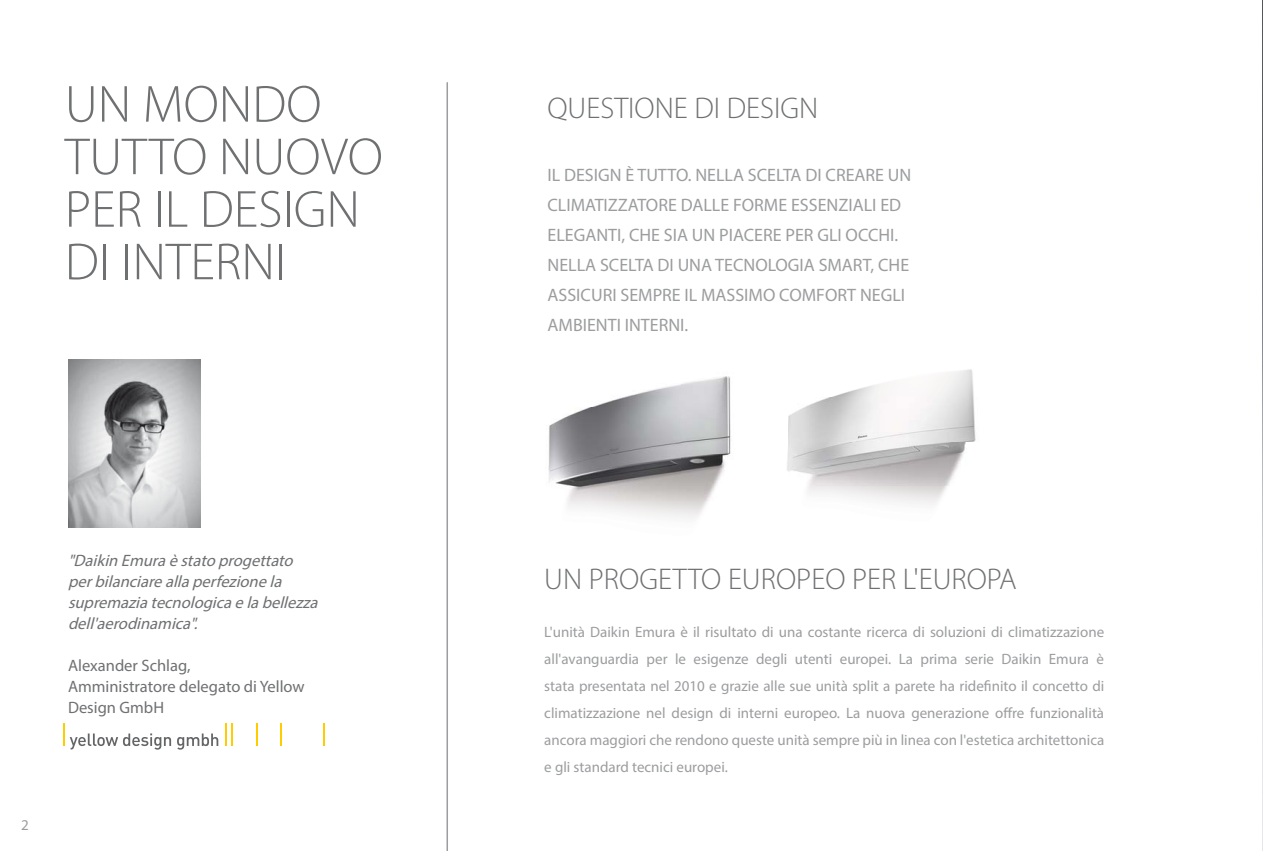
<style>
.page{position:relative;width:1263px;height:851px;background:#fff}
.page>*{position:absolute;margin:0;border:0;box-sizing:border-box;transform-origin:0 0}
.t1{font:300 52.5px/52.5px "Myriad Pro";color:#6f7072}
.t2{font:300 30px "Myriad Pro";color:#6f7072}
.t3{font:18px/30px "Myriad Pro";color:#9c9d9f}
.t4{font:italic 16.5px/21px "Myriad Pro";color:#6f7072}
.t5{font:16.5px/21px "Myriad Pro";color:#6f7072}
.t6{font:15px/27px "Myriad Pro";color:#9c9d9f;text-align:justify}
</style>
<div class="page">
<img style="left:1262px;top:0;width:1px;height:850px">
<hr style="left:446px;top:82px;width:2px;height:768px;background:#9c9d9f">
<img style="left:548px;top:376px;width:183px;height:125px">
<img style="left:832px;top:369px;width:142px;height:28px">
<img style="left:788px;top:397px;width:188px;height:108px">
<img style="left:787px;top:455px;width:1px;height:16px">
<img style="left:68px;top:359px;width:133px;height:168px">
<svg style="left:225px;top:723px;width:1px;height:22px"></svg>
<svg style="left:232px;top:723px;width:1px;height:22px"></svg>
<svg style="left:257px;top:723px;width:1px;height:22px"></svg>
<svg style="left:280px;top:723px;width:1px;height:22px"></svg>
<svg style="left:324px;top:723px;width:1px;height:22px"></svg>
<svg style="left:64px;top:723px;width:107px;height:26px"></svg>
<svg style="left:177px;top:733px;width:41px;height:16px"></svg>
<h1 class="t1" style="left:65px;top:83px;width:320px">UN MONDO<br>TUTTO NUOVO<br>PER IL DESIGN<br>DI INTERNI</h1>
<p class="t4" style="left:68px;top:551px;width:255px">"Daikin Emura è stato progettato perbilanciare alla perfezione la supremazia tecnologica e la bellezza dell'aerodinamica".</p>
<p class="t5" style="left:68px;top:656px;width:238px">Alexander Schlag,<br>Amministratore delegato di Yellow<br>Design GmbH</p>
<p class="t6" style="left:21px;top:813px;width:9px">2</p>
<h2 class="t2" style="left:547px;top:97px;width:272px">QUESTIONE DI DESIGN</h2>
<p class="t3" style="left:547px;top:161px;width:365px">IL DESIGN È TUTTO. NELLA SCELTA DI CREARE UN CLIMATIZZATORE DALLE FORME ESSENZIALI ED ELEGANTI, CHE SIA UN PIACERE PER GLI OCCHI.<br>NELLA SCELTA DI UNA TECNOLOGIA SMART, CHE ASSICURI SEMPRE IL MASSIMO COMFORT NEGLI AMBIENTI INTERNI.</p>
<h2 class="t2" style="left:544px;top:567px;width:474px">UN PROGETTO EUROPEO PER L'EUROPA</h2>
<p class="t6" style="left:544px;top:620px;width:561px">L'unità Daikin Emura è il risultato di una costante ricerca di soluzioni di climatizzazione all'avanguardia per le esigenze degli utenti europei. La prima serie Daikin Emura è stata presentata nel 2010 e grazie alle sue unità split a parete ha ridefinito il concetto di climatizzazione nel design di interni europeo. La nuova generazione offre funzionalità ancora maggiori che rendono queste unità sempre più in linea con l'estetica architettonica e gli standard tecnici europei.</p>
</div>
